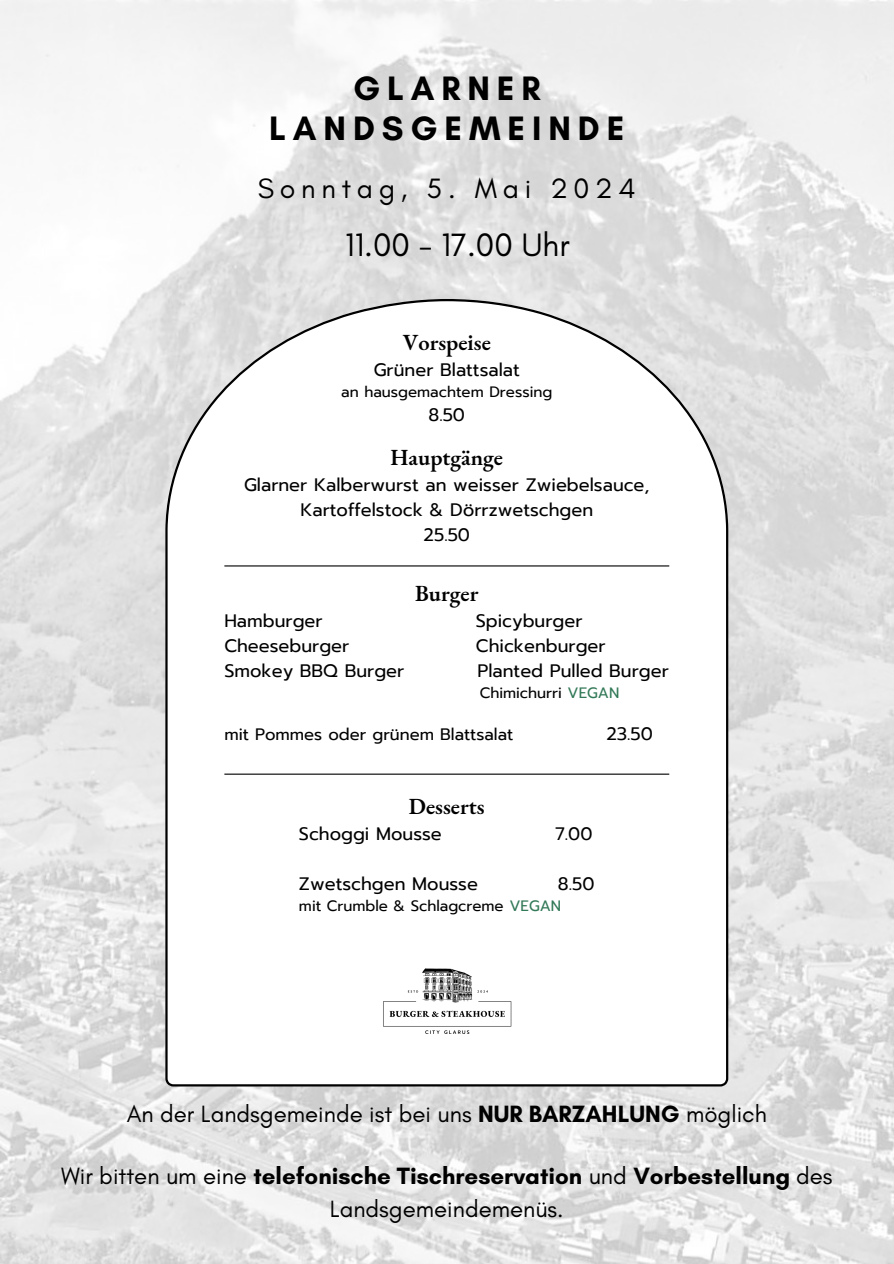
<style>
.page{position:relative;width:894px;height:1264px;background:#fff}
.page>*{position:absolute;margin:0;border:0;box-sizing:border-box;transform-origin:0 0}
.t1{font:700 34.5px/40.5px "Glacial Indifference";letter-spacing:.2em;color:#000;text-align:center}
.t2{font:33px "Glacial Indifference";color:#000}
.t3{font:28.5px "Glacial Indifference";letter-spacing:.2em;color:#000}
.t4{font:700 24px/32.7px "Glacial Indifference";color:#000;text-align:center}
.t5{font:24px "Glacial Indifference";color:#000}
.t6{font:600 22.5px "EB Garamond";color:#000}
.t7{font:18px/24.8px "Prompt";color:#000;text-align:center}
.t8{font:16.5px "Prompt";color:#000}
.t9{font:15px "Prompt";color:#000}
.s1{color:#327957}
.s2{font-weight:700}
.s3{font-weight:400}
</style>
<div class="page">
<img style="left:0;top:0;width:893px;height:1263px">
<svg style="left:165px;top:299px;width:563px;height:787px"></svg>
<hr style="left:224px;top:565px;width:445px;height:1px;background:#000">
<hr style="left:224px;top:773px;width:445px;height:1px;background:#000">
<img style="left:364px;top:949px;width:165px;height:116px">
<p class="t1" style="left:269px;top:67px;width:357px">GLARNER<br>LANDSGEMEINDE</p>
<p class="t3" style="left:258px;top:171px;width:379px">Sonntag, 5. Mai 2024</p>
<h5 class="t2" style="left:345px;top:225px;width:226px">11.00 - 17.00 Uhr</h5>
<p class="t6" style="left:402px;top:327px;width:89px">Vorspeise</p>
<h1 class="t7" style="left:373px;top:357px;width:148px">Grüner Blattsalat</h1>
<h3 class="t9" style="left:341px;top:381px;width:212px">an hausgemachtem Dressing</h3>
<h2 class="t7" style="left:428px;top:402px;width:38px">8.50</h2>
<p class="t6" style="left:390px;top:442px;width:114px">Hauptgänge</p>
<p class="t7" style="left:244px;top:473px;width:407px">Glarner Kalberwurst an weisser Zwiebelsauce,<br>Kartoffelstock &amp; Dörrzwetschgen<br>25.50</p>
<p class="t6" style="left:415px;top:578px;width:65px">Burger</p>
<p class="t7" style="left:224px;top:609px;width:100px">Hamburger</p>
<p class="t7" style="left:475px;top:609px;width:108px">Spicyburger</p>
<p class="t7" style="left:224px;top:633px;width:126px">Cheeseburger</p>
<p class="t7" style="left:476px;top:633px;width:131px">Chickenburger</p>
<p class="t7" style="left:224px;top:658px;width:181px">Smokey BBQ Burger</p>
<p class="t7" style="left:477px;top:658px;width:193px">Planted Pulled Burger</p>
<p class="t9" style="left:479px;top:682px;width:141px">Chimichurri <span class="s1">VEGAN</span></p>
<p class="t8" style="left:224px;top:722px;width:290px">mit Pommes oder grünem Blattsalat</p>
<p class="t7" style="left:606px;top:721px;width:48px">23.50</p>
<h5 class="t6" style="left:409px;top:791px;width:77px">Desserts</h5>
<h5 class="t7" style="left:299px;top:821px;width:144px">Schoggi Mousse</h5>
<h5 class="t7" style="left:555px;top:821px;width:39px">7.00</h5>
<h5 class="t7" style="left:299px;top:871px;width:180px">Zwetschgen Mousse</h5>
<h5 class="t7" style="left:557px;top:871px;width:38px">8.50</h5>
<h5 class="t9" style="left:299px;top:894px;width:264px">mit Crumble &amp; Schlagcreme <span class="s1">VEGAN</span></h5>
<p class="t5" style="left:127px;top:1099px;width:641px">An der Landsgemeinde ist bei uns <span class="s2">NUR BARZAHLUNG</span> möglich</p>
<h4 class="t4" style="left:61px;top:1159px;width:772px"><span class="s3">Wir bitten um eine</span> telefonische Tischreservation <span class="s3">und</span> Vorbestellung <span class="s3">des<br>Landsgemeindemenüs.</span></h4>
</div>
